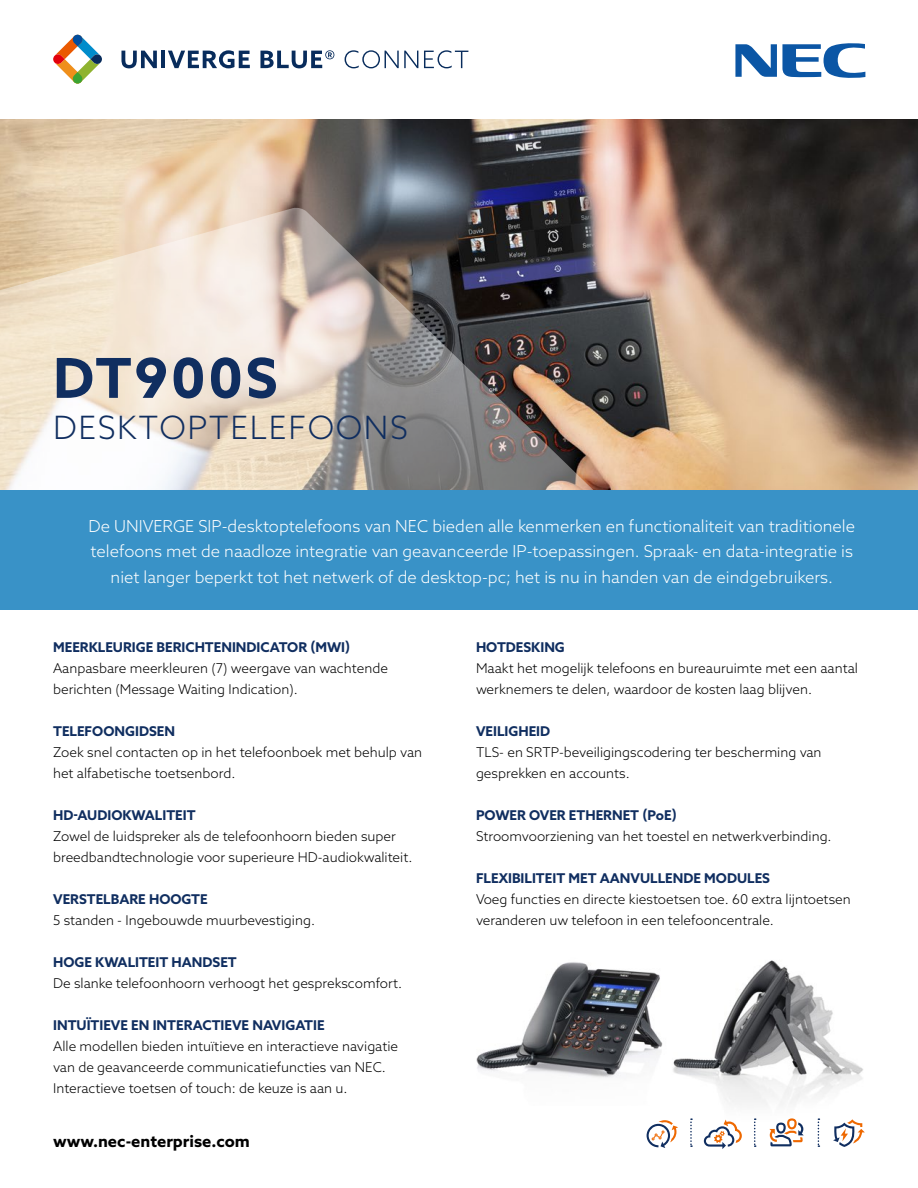
<style>
.page{position:relative;width:918px;height:1188px;background:#fff}
.page>*{position:absolute;margin:0;border:0;box-sizing:border-box;transform-origin:0 0}
.t1{font:700 55.05px "Azo Sans";letter-spacing:.05em;color:#102e60}
.t2{font:300 32.1px "Azo Sans";letter-spacing:.05em;color:#102e60}
.t3{font:300 16.5px/25.5px "Azo Sans";color:#fff;text-align:center}
.t4{font:700 16.5px "Azo Sans";color:#000}
.t5{font:300 13.5px/21px "Azo Sans";color:#000}
.t6{font:700 13.5px "Azo Sans";color:#102e60}
</style>
<div class="page">
<img style="left:0;top:119px;width:918px;height:372px">
<img style="left:0;top:207px;width:631px;height:284px">
<div style="left:0;top:491px;width:918px;height:119px;background:#3992c7"></div>
<svg style="left:735px;top:43px;width:130px;height:35px"></svg>
<svg style="left:647px;top:1120px;width:30px;height:28px"></svg>
<svg style="left:769px;top:1134px;width:35px;height:12px"></svg>
<svg style="left:704px;top:1134px;width:38px;height:15px"></svg>
<svg style="left:833px;top:1134px;width:29px;height:13px"></svg>
<svg style="left:754px;top:1134px;width:2px;height:13px"></svg>
<svg style="left:690px;top:1134px;width:2px;height:13px"></svg>
<img style="left:668px;top:960px;width:197px;height:174px">
<img style="left:476px;top:962px;width:187px;height:116px">
<svg style="left:53px;top:35px;width:49px;height:49px"></svg>
<svg style="left:121px;top:51px;width:36px;height:17px"></svg>
<hr style="left:161px;top:51px;width:4px;height:17px;background:#082c5c">
<svg style="left:168px;top:50px;width:82px;height:18px"></svg>
<svg style="left:260px;top:50px;width:74px;height:18px"></svg>
<svg style="left:345px;top:50px;width:73px;height:18px"></svg>
<svg style="left:424px;top:50px;width:44px;height:18px"></svg>
<h1 class="t1" style="left:53px;top:342px;width:226px">DT900S</h1>
<h2 class="t2" style="left:53px;top:407px;width:356px">DESKTOPTELEFOONS</h2>
<p class="t3" style="left:89px;top:513px;width:768px">De UNIVERGE SIP-desktoptelefoons van NEC bieden alle kenmerken en functionaliteit van traditionele telefoons met de naadloze integratie van geavanceerde IP-toepassingen. Spraak- en data-integratie is niet langer beperkt tot het netwerk of de desktop-pc; het is nu in handen van de eindgebruikers.</p>
<p class="t6" style="left:53px;top:638px;width:299px">MEERKLEURIGE BERICHTENINDICATOR (MWI)</p>
<p class="t5" style="left:53px;top:657px;width:336px">Aanpasbare meerkleuren (7) weergave van wachtende berichten (Message Waiting Indication).</p>
<p class="t6" style="left:53px;top:722px;width:123px">TELEFOONGIDSEN</p>
<p class="t5" style="left:53px;top:741px;width:370px">Zoek snel contacten op in het telefoonboek met behulp van het alfabetische toetsenbord.</p>
<p class="t6" style="left:53px;top:806px;width:144px">HD-AUDIOKWALITEIT</p>
<p class="t5" style="left:53px;top:825px;width:361px">Zowel de luidspreker als de telefoonhoorn bieden super breedbandtechnologie voor superieure HD-audiokwaliteit.</p>
<p class="t6" style="left:53px;top:890px;width:156px">VERSTELBARE HOOGTE</p>
<p class="t5" style="left:53px;top:909px;width:263px">5 standen - Ingebouwde muurbevestiging.</p>
<p class="t6" style="left:53px;top:953px;width:185px">HOGE KWALITEIT HANDSET</p>
<p class="t5" style="left:53px;top:972px;width:351px">De slanke telefoonhoorn verhoogt het gesprekscomfort.</p>
<p class="t6" style="left:53px;top:1016px;width:273px">INTUÏTIEVE EN INTERACTIEVE NAVIGATIE</p>
<p class="t5" style="left:53px;top:1035px;width:347px">Alle modellen bieden intuïtieve en interactieve navigatie van de geavanceerde communicatiefuncties van NEC.<br>Interactieve toetsen of touch: de keuze is aan u.</p>
<p class="t4" style="left:53px;top:1130px;width:198px">www.nec-enterprise.com</p>
<p class="t6" style="left:476px;top:638px;width:90px">HOTDESKING</p>
<p class="t5" style="left:476px;top:657px;width:384px">Maakt het mogelijk telefoons en bureauruimte met een aantal werknemers te delen, waardoor de kosten laag blijven.</p>
<p class="t6" style="left:476px;top:722px;width:76px">VEILIGHEID</p>
<p class="t5" style="left:476px;top:741px;width:347px">TLS- en SRTP-beveiligingscodering ter bescherming van gesprekken en accounts.</p>
<p class="t6" style="left:476px;top:806px;width:202px">POWER OVER ETHERNET (PoE)</p>
<p class="t5" style="left:476px;top:825px;width:357px">Stroomvoorziening van het toestel en netwerkverbinding.</p>
<p class="t6" style="left:476px;top:869px;width:296px">FLEXIBILITEIT MET AANVULLENDE MODULES</p>
<p class="t5" style="left:476px;top:888px;width:376px">Voeg functies en directe kiestoetsen toe. 60 extra lijntoetsen veranderen uw telefoon in een telefooncentrale.</p>
</div>
